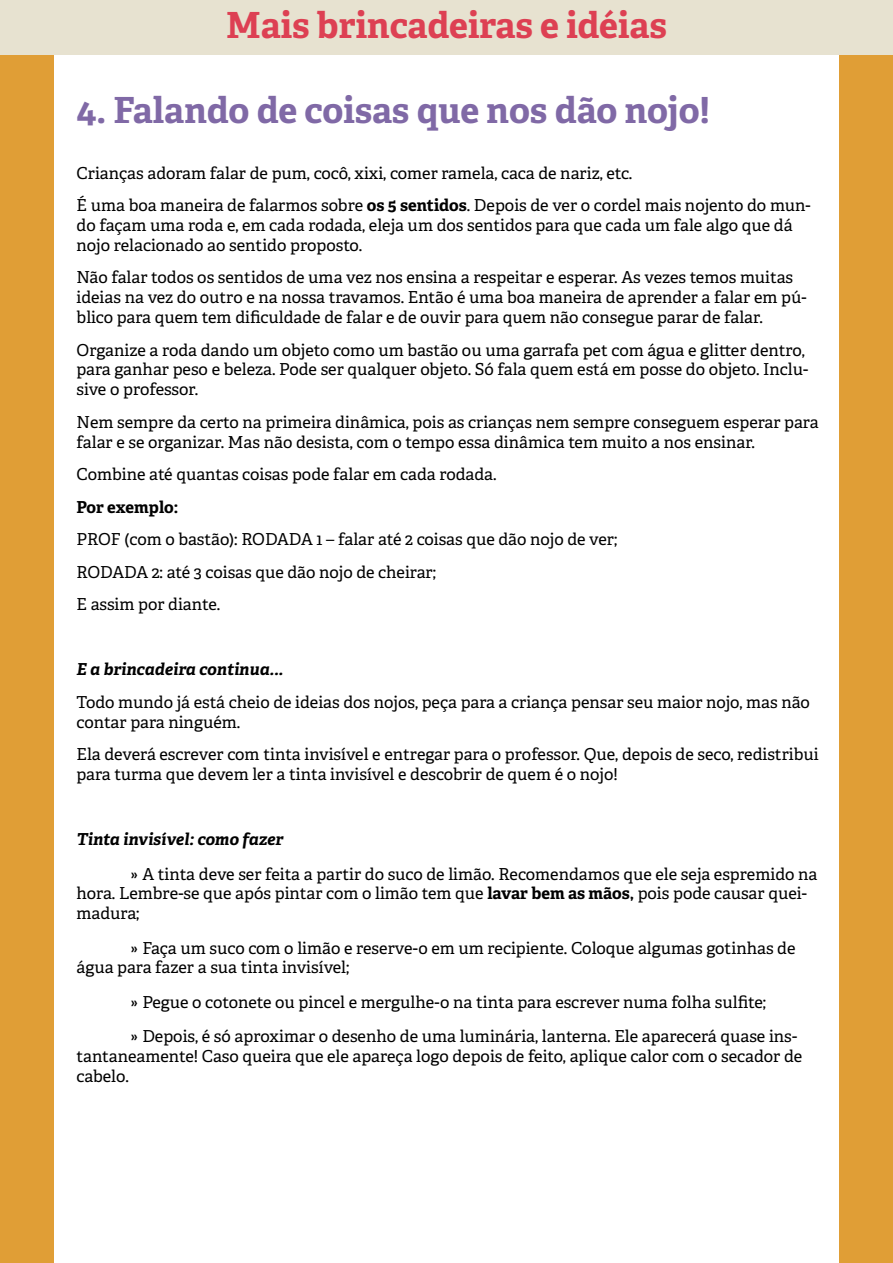
<style>
.page{position:relative;width:893px;height:1263px;background:#fff}
.page>*{position:absolute;margin:0;border:0;box-sizing:border-box;transform-origin:0 0}
.t1{font:700 36px "Adelle";letter-spacing:-.005em;color:#8069a6}
.t2{font:700 36px "Adelle";color:#dd4053}
.t3{font:16.5px/19.8px "Adelle";color:#000}
.t4{font:italic 700 16.5px "Adelle";color:#000}
.t5{font:700 16.5px "Adelle";color:#000}
.s1{font-weight:700}
.s2{font-weight:700;font-style:italic}
.s3{font-size:18px}
</style>
<div class="page">
<div style="left:0;top:47px;width:893px;height:1216px;background:#e09e36"></div>
<div style="left:54px;top:54px;width:785px;height:1209px;background:#fff"></div>
<div style="left:0;top:0;width:893px;height:54px;background:#e7e2d0"></div>
<h1 class="t2" style="left:226px;top:2px;width:442px">Mais brincadeiras e idéias</h1>
<h1 class="t1" style="left:77px;top:87px;width:635px">4. Falando de coisas que nos dão nojo!</h1>
<p class="t3" style="left:77px;top:157px;width:736px;line-height:32.5px">Crianças adoram falar de pum, cocô, xixi, comer ramela, caca de nariz, etc.<br>É uma boa maneira de falarmos sobre <span class="s1">os 5 sentidos</span>. Depois de ver o cordel mais nojento do mun-</p>
<p class="t3" style="left:77px;top:215px;width:718px">do façam uma roda e, em cada rodada, eleja um dos sentidos para que cada um fale algo que dá nojo relacionado ao sentido proposto.</p>
<p class="t3" style="left:77px;top:268px;width:731px">Não falar todos os sentidos de uma vez nos ensina a respeitar e esperar. As vezes temos muitas ideias na vez do outro e na nossa travamos. Então é uma boa maneira de aprender a falar em pú&shy;blico para quem tem dificuldade de falar e de ouvir para quem não consegue parar de falar.</p>
<p class="t3" style="left:77px;top:340px;width:733px">Organize a roda dando um objeto como um bastão ou uma garrafa pet com água e glitter dentro, para ganhar peso e beleza. Pode ser qualquer objeto. Só fala quem está em posse do objeto. Inclu&shy;sive o professor.</p>
<p class="t3" style="left:77px;top:412px;width:744px">Nem sempre da certo na primeira dinâmica, pois as crianças nem sempre conseguem esperar para falar e se organizar. Mas não desista, com o tempo essa dinâmica tem muito a nos ensinar.</p>
<p class="t3" style="left:77px;top:465px;width:422px">Combine até quantas coisas pode falar em cada rodada.</p>
<p class="t5" style="left:77px;top:496px;width:103px">Por exemplo:</p>
<p class="t3" style="left:77px;top:523px;width:542px;line-height:32.5px">PROF (com o bastão): RODADA 1 – falar até 2 coisas que dão nojo de ver;<br>RODADA 2: até 3 coisas que dão nojo de cheirar;<br>E assim por diante.</p>
<p class="t4" style="left:77px;top:659px;width:208px">E a brincadeira continua...</p>
<p class="t3" style="left:77px;top:692px;width:735px">Todo mundo já está cheio de ideias dos nojos, peça para a criança pensar seu maior nojo, mas não contar para ninguém.</p>
<p class="t3" style="left:77px;top:745px;width:744px">Ela deverá escrever com tinta invisível e entregar para o professor. Que, depois de seco, redistribui para turma que devem ler a tinta invisível e descobrir de quem é o nojo!</p>
<p class="t3" style="left:131px;top:822px;width:688px;line-height:34.3px;text-indent:-54px"><span class="s2">Tinta invisível: como fazer<br></span><span class="s3">»</span> A tinta deve ser feita a partir do suco de limão. Recomendamos que ele seja espremido na</p>
<p class="t3" style="left:77px;top:884px;width:732px">hora. Lembre-se que após pintar com o limão tem que <span class="s1">lavar bem as mãos,</span> pois pode causar quei&shy;madura;</p>
<p class="t3" style="left:77px;top:938px;width:720px;text-indent:54px"><span class="s3">»</span> Faça um suco com o limão e reserve-o em um recipiente. Coloque algumas gotinhas de água para fazer a sua tinta invisível;</p>
<p class="t3" style="left:131px;top:985px;width:668px;line-height:34.3px"><span class="s3">»</span> Pegue o cotonete ou pincel e mergulhe-o na tinta para escrever numa folha sulfite;<br><span class="s3">»</span> Depois, é só aproximar o desenho de uma luminária, lanterna. Ele aparecerá quase ins-</p>
<p class="t3" style="left:77px;top:1046px;width:727px">tantaneamente! Caso queira que ele apareça logo depois de feito, aplique calor com o secador de cabelo.</p>
</div>
